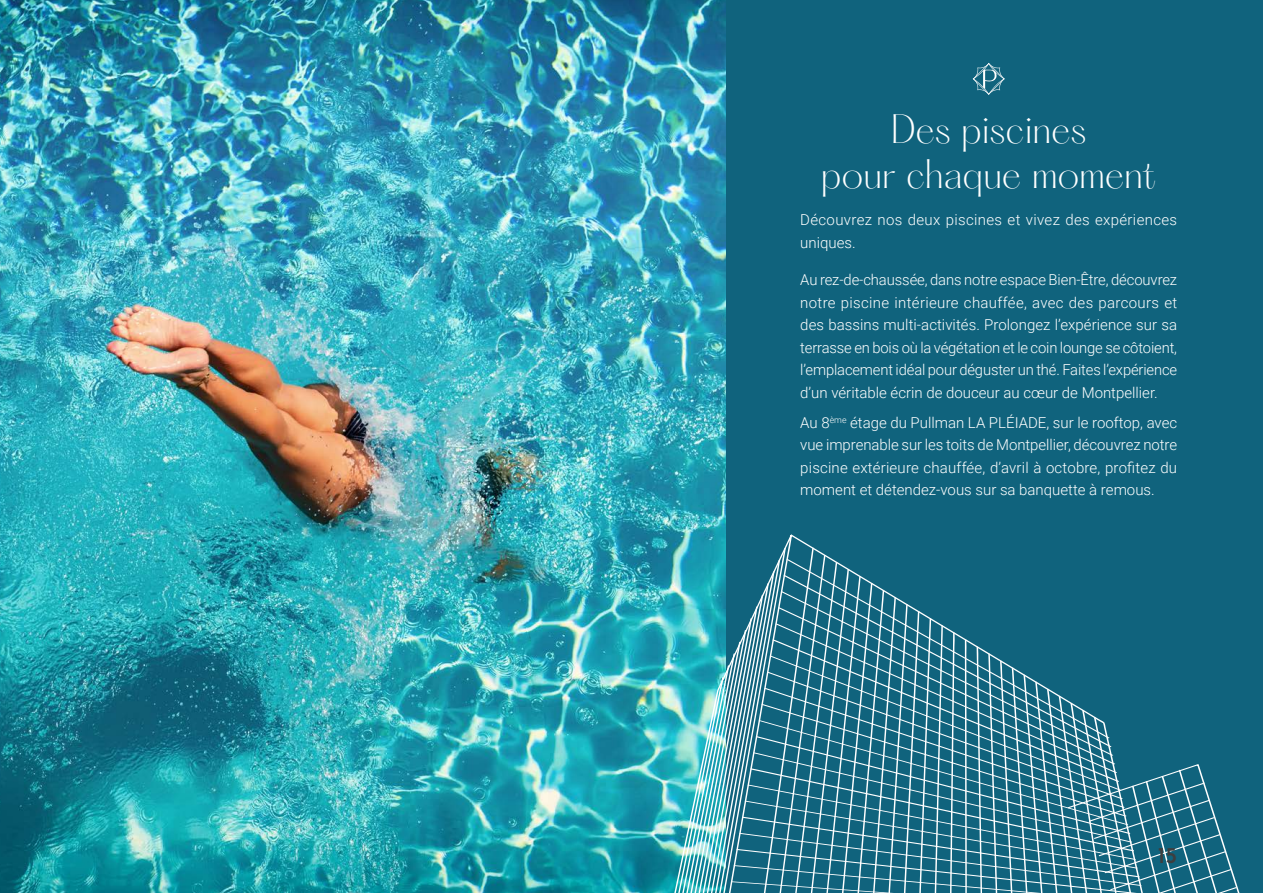
<style>
.page{position:relative;width:1263px;height:893px;background:#fff}
.page>*{position:absolute;margin:0;border:0;box-sizing:border-box;transform-origin:0 0}
.Sous-titre_H3{font:36px/45px "PP Hatton";letter-spacing:-.01em;color:#fff;text-align:center}
.t1{font:600 22.5px "Josefin Sans";color:#3e3e3f}
.paragraphe{font:300 15px/22.5px "Roboto";color:#fff;text-align:justify}
.paragraphe-2{font:300 15px/22.5px "Roboto";letter-spacing:.025em;color:#fff}
</style>
<div class="page">
<div style="left:659px;top:0;width:604px;height:893px;background:#10637d"></div>
<img style="left:0;top:0;width:725px;height:893px">
<img style="left:642px;top:534px;width:148px;height:359px">
<svg style="left:647px;top:548px;width:593px;height:345px"></svg>
<svg style="left:973px;top:63px;width:32px;height:32px"></svg>
<p class="Sous-titre_H3" style="left:821px;top:108px;width:337px">Des piscines<br>pour chaque moment</p>
<p class="paragraphe-2" style="left:800px;top:208px;width:378px">Découvrez nos deux piscines et vivez des expériences uniques.</p>
<p class="paragraphe" style="left:800px;top:268px;width:378px">Au rez-de-chaussée, dans notre espace Bien-Être, découvrez notre piscine intérieure chauffée, avec des parcours et des bassins multi‑activités. Prolongez l’expérience sur sa terrasse en bois où la végétation et le coin lounge se côtoient, l’emplacement idéal pour déguster un thé. Faites l’expérience d’un véritable écrin de douceur au cœur de Montpellier.</p>
<p class="paragraphe" style="left:800px;top:410px;width:378px">Au 8<sup>ème</sup> étage du Pullman LA PLÉIADE, sur le rooftop, avec vue imprenable sur les toits de Montpellier, découvrez notre piscine extérieure chauffée, d’avril à octobre, profitez du moment et détendez-vous sur sa banquette à remous.</p>
<p class="t1" style="left:1158px;top:835px;width:21px">15</p>
</div>
